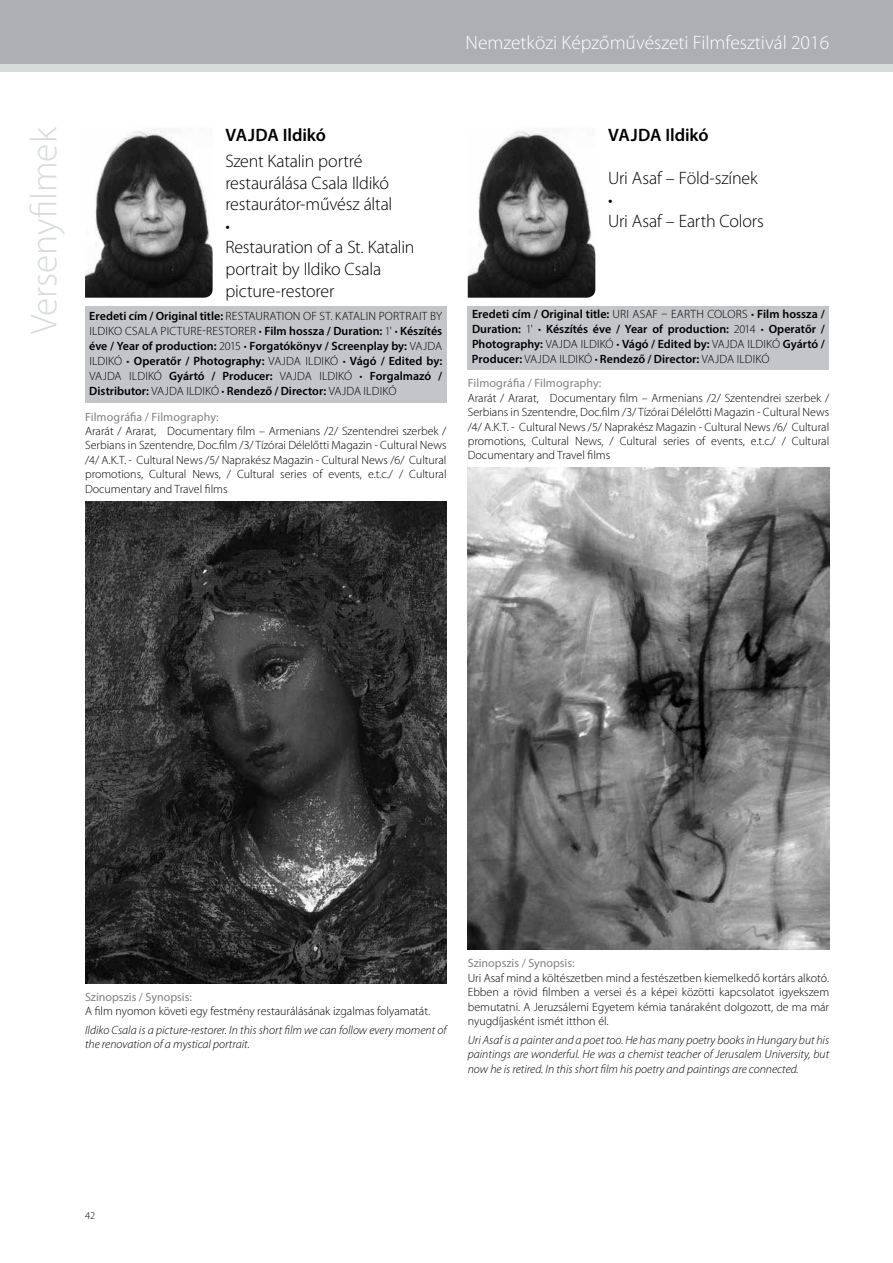
<style>
.page{position:relative;width:893px;height:1263px;background:#fff}
.page>*{position:absolute;margin:0;border:0;box-sizing:border-box;transform-origin:0 0}
.t1{font:300 37.5px "Myriad Pro";color:#d8dbdc}
.t2{font:300 19.5px "Myriad Pro";color:#fff}
.t3{font:300 18px/21.6px "Myriad Pro";letter-spacing:-.01em;color:#000}
.t4{font:600 18px "Myriad Pro";letter-spacing:-.005em;color:#000}
.t5{font:300 12px/14.4px "Myriad Pro";color:#000;text-align:justify}
.t6{font:600 12px/15px "Myriad Pro";color:#000;text-align:justify}
.t7{font:italic 300 12px/14.4px "Myriad Pro";color:#000}
.t8{font:12px "Myriad Pro";color:#818084}
.t9{font:300 10.5px "Myriad Pro";color:#000}
.s1{font-weight:300}
</style>
<div class="page">
<div style="left:0;top:9px;width:893px;height:63px;background:#d8dbdc"></div>
<div style="left:0;top:0;width:893px;height:64px;background:#aeafb2"></div>
<img style="left:85px;top:131px;width:128px;height:167px">
<div style="left:85px;top:306px;width:361px;height:97px;background:#c3c5c8"></div>
<img style="left:85px;top:501px;width:361px;height:482px">
<img style="left:468px;top:131px;width:127px;height:167px">
<div style="left:468px;top:306px;width:361px;height:64px;background:#c3c5c8"></div>
<img style="left:468px;top:468px;width:361px;height:482px">
<h2 class="t2" style="left:466px;top:31px;width:365px">Nemzetközi Képzőművészeti Filmfesztivál 2016</h2>
<h1 class="t1" style="left:23px;top:334px;width:208px;rotate:-90deg">Versenyfilmek</h1>
<h3 class="t4" style="left:226px;top:124px;width:102px">VAJDA Ildikó</h3>
<h3 class="t3" style="left:225px;top:150px;width:191px">Szent Katalin portré restaurálása Csala Ildikó restaurátor-művész által<br>•<br>Restauration of a St. Katalin portrait by Ildiko Csala picture-restorer</h3>
<p class="t6" style="left:89px;top:308px;width:354px">Eredeti cím / Original title: <span class="s1">RESTAURATION OF ST. KATALIN PORTRAIT BY ILDIKO CSALA PICTURE-RESTORER •</span> Film hossza / Duration: <span class="s1">1' •</span> Készítés éve / Year of production: <span class="s1">2015 •</span> Forgatókönyv / Screenplay by: <span class="s1">VAJDA ILDIKÓ •</span> Operatőr / Photography: <span class="s1">VAJDA ILDIKÓ •</span> Vágó / Edited by:<br><span class="s1">VAJDA ILDIKÓ</span> Gyártó / Producer: <span class="s1">VAJDA ILDIKÓ •</span> Forgalmazó / Distributor: <span class="s1">VAJDA ILDIKÓ •</span> Rendező / Director: <span class="s1">VAJDA ILDIKÓ</span></p>
<p class="t8" style="left:85px;top:409px;width:135px">Filmográfia / Filmography:</p>
<p class="t5" style="left:85px;top:424px;width:363px">Ararát / Ararat, Documentary film – Armenians /2/ Szentendrei szerbek / Serbians in Szentendre, Doc.film /3/ Tízórai Délelőtti Magazin - Cultural News /4/ A.K.T. - Cultural News /5/ Naprakész Magazin - Cultural News /6/ Cultural promotions, Cultural News, / Cultural series of events, e.t.c./ / Cultural Documentary and Travel films</p>
<h3 class="t4" style="left:608px;top:124px;width:102px">VAJDA Ildikó</h3>
<h3 class="t3" style="left:608px;top:167px;width:157px">Uri Asaf – Föld-színek •<br>Uri Asaf – Earth Colors</h3>
<p class="t6" style="left:472px;top:306px;width:354px">Eredeti cím / Original title: <span class="s1">URI ASAF – EARTH COLORS •</span> Film hossza / Duration: <span class="s1">1' •</span> Készítés éve / Year of production: <span class="s1">2014 •</span> Operatőr / Photography: <span class="s1">VAJDA ILDIKÓ •</span> Vágó / Edited by: <span class="s1">VAJDA ILDIKÓ</span> Gyártó / Producer: <span class="s1">VAJDA ILDIKÓ •</span> Rendező / Director: <span class="s1">VAJDA ILDIKÓ</span></p>
<p class="t8" style="left:468px;top:376px;width:135px">Filmográfia / Filmography:</p>
<p class="t5" style="left:468px;top:391px;width:363px">Ararát / Ararat, Documentary film – Armenians /2/ Szentendrei szerbek / Serbians in Szentendre, Doc.film /3/ Tízórai Délelőtti Magazin - Cultural News /4/ A.K.T. - Cultural News /5/ Naprakész Magazin - Cultural News /6/ Cultural promotions, Cultural News, / Cultural series of events, e.t.c./ / Cultural Documentary and Travel films</p>
<p class="t8" style="left:85px;top:989px;width:108px">Szinopszis / Synopsis:</p>
<p class="t5" style="left:85px;top:1004px;width:347px">A film nyomon követi egy festmény restaurálásának izgalmas folyamatát.</p>
<p class="t7" style="left:85px;top:1023px;width:363px">Ildiko Csala is a picture-restorer. In this short film we can follow every moment of the renovation of a mystical portrait.</p>
<p class="t8" style="left:468px;top:956px;width:108px">Szinopszis / Synopsis:</p>
<p class="t5" style="left:468px;top:971px;width:363px">Uri Asaf mind a költészetben mind a festészetben kiemelkedő kortárs alkotó.<br>Ebben a rövid filmben a versei és a képei közötti kapcsolatot igyekszem bemutatni. A Jeruzsálemi Egyetem kémia tanáraként dolgozott, de ma már nyugdíjasként ismét itthon él.</p>
<p class="t7" style="left:468px;top:1033px;width:363px;text-align:justify">Uri Asaf is a painter and a poet too. He has many poetry books in Hungary but his paintings are wonderful. He was a chemist teacher of Jerusalem University, but now he is retired. In this short film his poetry and paintings are connected.</p>
<p class="t9" style="left:85px;top:1210px;width:12px">42</p>
</div>
